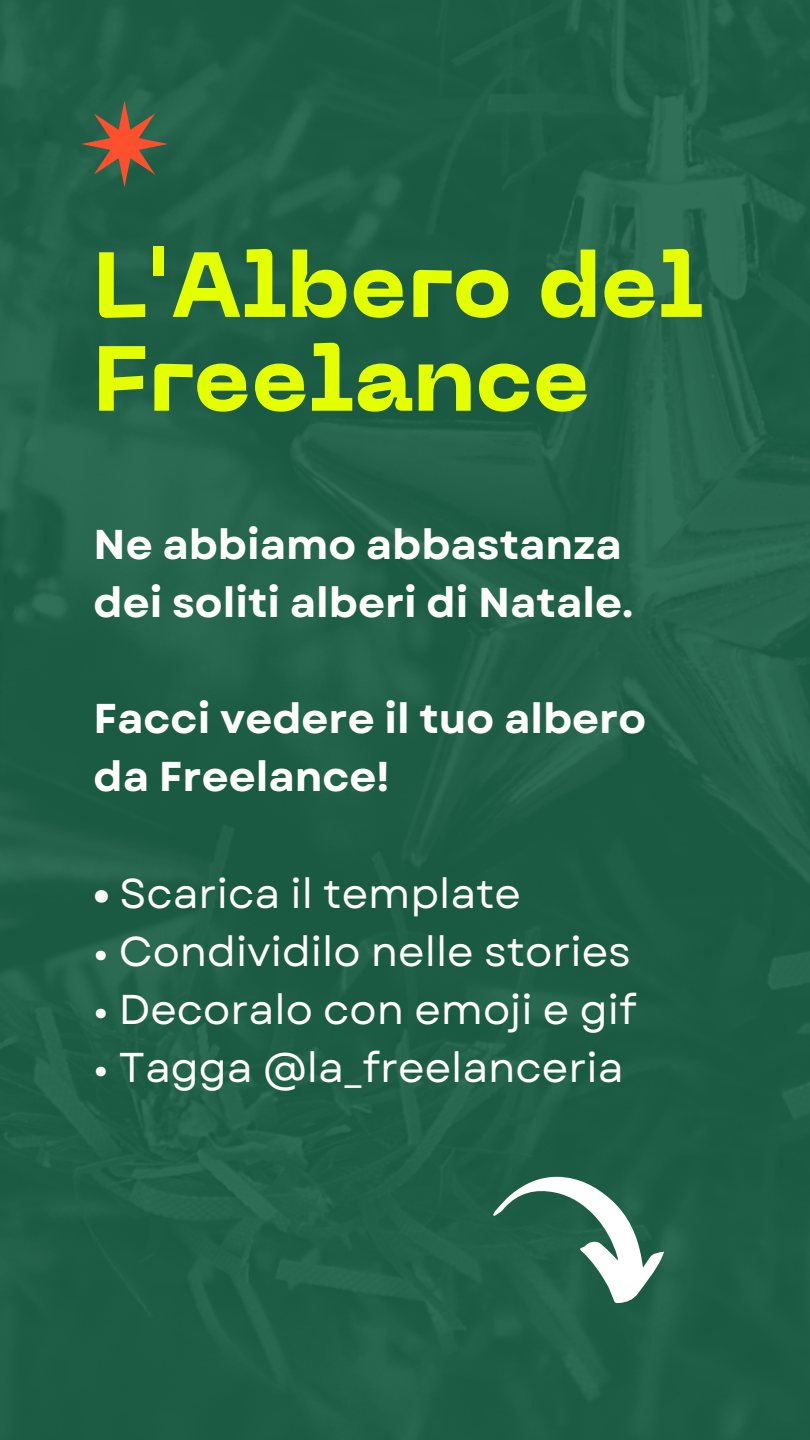
<style>
.page{position:relative;width:810px;height:1440px;background:#fff}
.page>*{position:absolute;margin:0;border:0;box-sizing:border-box;transform-origin:0 0}
.t1{font:800 91.7px/93.8px "PP Neue Machina";color:#e3ff00}
.t2{font:41.6px "Garet";color:#fff}
.t3{font:700 41.6px/58.1px "Garet";color:#fff}
.s1{font-weight:700}
</style>
<div class="page">
<img style="left:0;top:0;width:810px;height:1440px">
<svg style="left:493px;top:1177px;width:171px;height:126px"></svg>
<svg style="left:81px;top:100px;width:87px;height:87px;background:#5d5d43"></svg>
<p class="t1" style="left:94px;top:247px;width:611px">L'Albero del<br>Freelance</p>
<p class="t3" style="left:94px;top:515px;width:541px">Ne abbiamo abbastanza dei soliti alberi di Natale.</p>
<p class="t3" style="left:94px;top:690px;width:554px">Facci vedere il tuo albero da Freelance!</p>
<p class="t2" style="left:94px;top:863px;width:429px"><span class="s1">•</span> Scarica il template</p>
<p class="t2" style="left:94px;top:921px;width:539px">• Condividilo nelle stories</p>
<p class="t2" style="left:94px;top:979px;width:545px">• Decoralo con emoji e gif</p>
<p class="t2" style="left:94px;top:1038px;width:531px">• Tagga @la_freelanceria</p>
</div>
